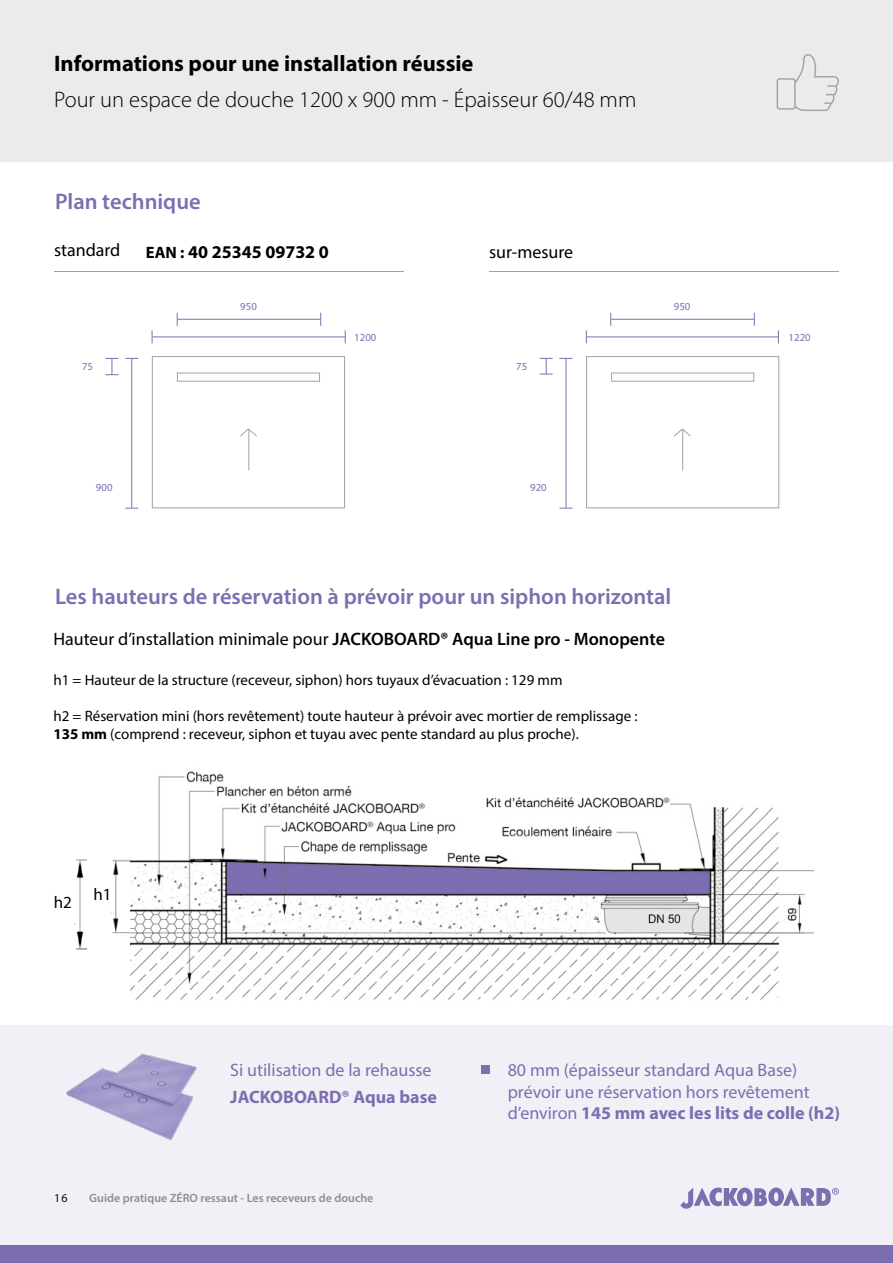
<style>
.page{position:relative;width:893px;height:1263px;background:#fff}
.page>*{position:absolute;margin:0;border:0;box-sizing:border-box;transform-origin:0 0}
.t1{font:600 22.5px "Myriad Pro";color:#7d6eb0}
.t2{font:300 22.5px "Myriad Pro";color:#000}
.t3{font:700 22.5px "Myriad Pro";color:#000}
.t4{font:18px/21.6px "Myriad Pro";color:#7d6eb0}
.t5{font:18px "Myriad Pro";color:#000}
.t6{font:700 18px "Myriad Pro";color:#7d6eb0}
.t7{font:700 18px "Myriad Pro";color:#000}
.t8{font:16.95px "Myriad Pro";color:#000}
.t9{font:15px/18px "Myriad Pro";color:#000}
.t10{font:600 12px "Myriad Pro";color:#919191}
.t11{font:12px "Myriad Pro";color:#000}
.t12{font:10.8px "Myriad Pro";color:#7d6eb0}
.s1{font-size:16.5px}
.s2{font-weight:600}
.s3{font-weight:700}
</style>
<div class="page">
<svg style="left:0;top:1025px;width:893px;height:238px;fill:#f2f0f7"></svg>
<div style="left:0;top:0;width:893px;height:162px;background:#ebebeb"></div>
<hr style="left:54px;top:271px;width:350px;height:1px;background:#a3a3a3">
<hr style="left:489px;top:271px;width:350px;height:1px;background:#a3a3a3">
<svg style="left:777px;top:54px;width:62px;height:57px"></svg>
<img style="left:130px;top:771px;width:683px;height:229px">
<div style="left:481px;top:1065px;width:8px;height:9px;background:#7d6eb0"></div>
<img style="left:46px;top:1047px;width:179px;height:97px">
<div style="left:586px;top:356px;width:193px;height:152px;border:1px solid #a3a3a3"></div>
<div style="left:611px;top:373px;width:143px;height:9px;border:1px solid #a3a3a3"></div>
<svg style="left:778px;top:330px;width:1px;height:13px"></svg>
<svg style="left:586px;top:330px;width:1px;height:13px"></svg>
<hr style="left:587px;top:336px;width:191px;height:1px;background:#7d6eb0">
<svg style="left:754px;top:313px;width:1px;height:13px"></svg>
<svg style="left:610px;top:313px;width:1px;height:13px"></svg>
<hr style="left:611px;top:319px;width:143px;height:1px;background:#7d6eb0">
<svg style="left:559px;top:508px;width:13px;height:1px"></svg>
<svg style="left:559px;top:358px;width:13px;height:1px"></svg>
<hr style="left:566px;top:359px;width:1px;height:149px;background:#7d6eb0">
<svg style="left:540px;top:358px;width:13px;height:17px"></svg>
<hr style="left:682px;top:429px;width:1px;height:41px;background:#a3a3a3">
<svg style="left:674px;top:428px;width:17px;height:9px"></svg>
<img style="left:111px;top:859px;width:19px;height:75px">
<div style="left:88px;top:885px;width:26px;height:24px;background:#fff"></div>
<img style="left:74px;top:859px;width:12px;height:91px">
<div style="left:152px;top:356px;width:193px;height:152px;border:1px solid #a3a3a3"></div>
<div style="left:177px;top:373px;width:143px;height:9px;border:1px solid #a3a3a3"></div>
<svg style="left:345px;top:330px;width:1px;height:13px"></svg>
<svg style="left:152px;top:330px;width:1px;height:13px"></svg>
<hr style="left:153px;top:336px;width:192px;height:1px;background:#7d6eb0">
<svg style="left:320px;top:313px;width:1px;height:13px"></svg>
<svg style="left:177px;top:313px;width:1px;height:13px"></svg>
<hr style="left:178px;top:319px;width:142px;height:1px;background:#7d6eb0">
<svg style="left:125px;top:508px;width:13px;height:1px"></svg>
<svg style="left:125px;top:358px;width:13px;height:1px"></svg>
<hr style="left:131px;top:359px;width:1px;height:149px;background:#7d6eb0">
<svg style="left:105px;top:358px;width:13px;height:17px"></svg>
<hr style="left:248px;top:429px;width:1px;height:41px;background:#a3a3a3">
<svg style="left:240px;top:428px;width:17px;height:9px"></svg>
<h1 class="t3" style="left:54px;top:49px;width:421px">Informations pour une installation réussie</h1>
<h1 class="t2" style="left:54px;top:86px;width:584px">Pour un espace de douche 1200 x 900 mm - Épaisseur 60/48 mm</h1>
<h1 class="t1" style="left:55px;top:187px;width:147px">Plan technique</h1>
<p class="t5" style="left:54px;top:239px;width:68px">standard</p>
<p class="t7" style="left:146px;top:240px;width:185px"><span class="s1">EAN :</span> 40 25345 09732 0</p>
<p class="t5" style="left:489px;top:240px;width:86px">sur-mesure</p>
<p class="t12" style="left:82px;top:360px;width:13px">75</p>
<p class="t12" style="left:96px;top:481px;width:18px">900</p>
<p class="t12" style="left:240px;top:300px;width:18px">950</p>
<p class="t12" style="left:354px;top:331px;width:24px">1200</p>
<p class="t12" style="left:516px;top:360px;width:13px">75</p>
<p class="t12" style="left:530px;top:481px;width:18px">920</p>
<p class="t12" style="left:674px;top:300px;width:18px">950</p>
<h1 class="t1" style="left:55px;top:582px;width:618px">Les hauteurs de réservation à prévoir pour un siphon horizontal</h1>
<p class="t5" style="left:53px;top:628px;width:613px">Hauteur d’installation minimale pour <span class="s2">JACKOBOARD® Aqua Line pro - Monopente</span></p>
<p class="t9" style="left:53px;top:670px;width:511px">h1 = Hauteur de la structure (receveur, siphon) hors tuyaux d’évacuation : 129 mm</p>
<p class="t9" style="left:53px;top:706px;width:586px">h2 = Réservation mini (hors revêtement) toute hauteur à prévoir avec mortier de remplissage :<br><span class="s3">135 mm</span> (comprend : receveur, siphon et tuyau avec pente standard au plus proche).</p>
<p class="t8" style="left:54px;top:891px;width:20px">h2</p>
<p class="t8" style="left:93px;top:883px;width:20px">h1</p>
<p class="t12" style="left:789px;top:330px;width:24px">1220</p>
<p class="t4" style="left:230px;top:1059px;width:203px">Si utilisation de la rehausse</p>
<p class="t6" style="left:230px;top:1085px;width:208px">JACKOBOARD® Aqua base</p>
<p class="t11" style="left:54px;top:1190px;width:15px">16</p>
<p class="t10" style="left:89px;top:1190px;width:286px">Guide pratique ZÉRO ressaut - Les receveurs de douche</p>
<p class="t4" style="left:508px;top:1059px;width:334px">80 mm (épaisseur standard Aqua Base) prévoir une réservation hors revêtement d’environ <span class="s3">145 mm avec les lits de colle (h2)</span></p>
</div>
